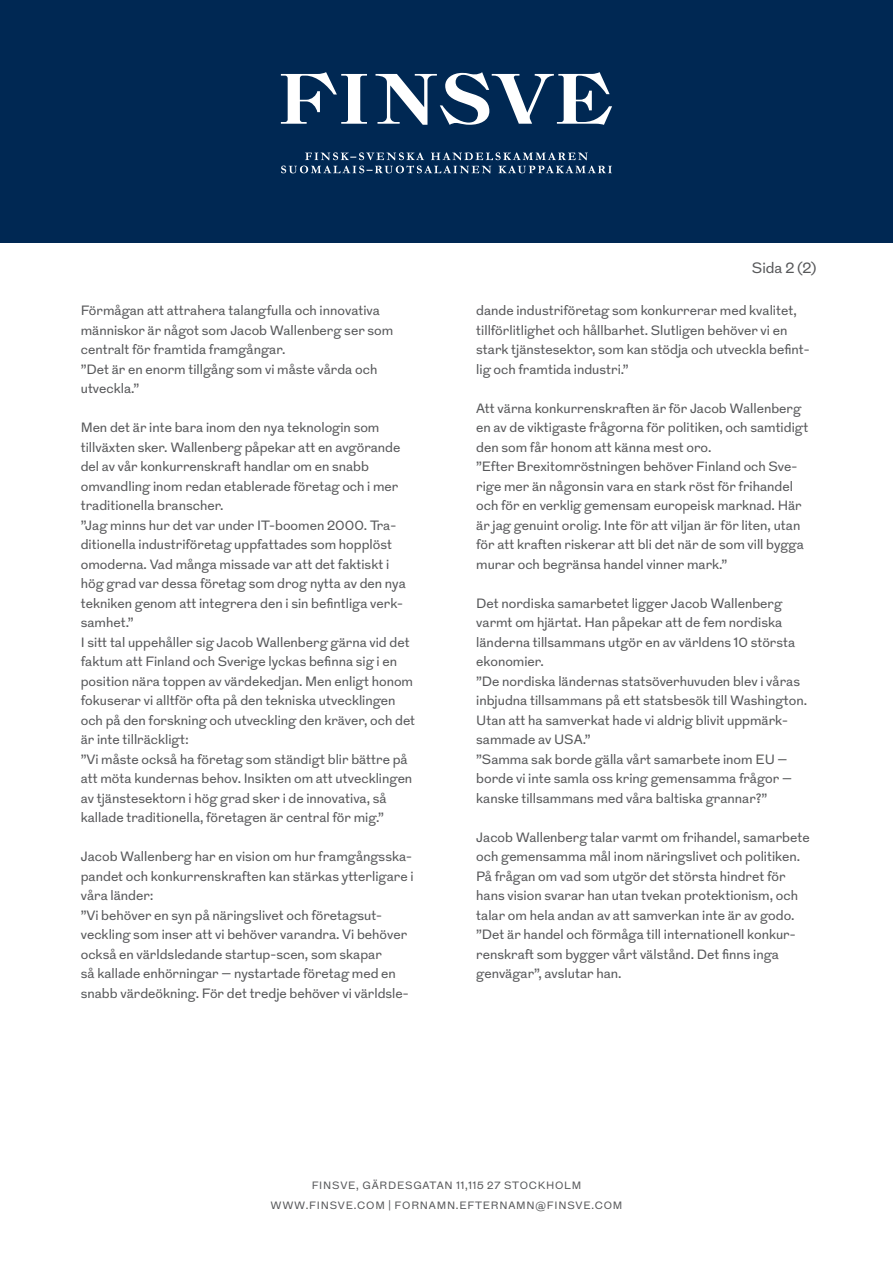
<style>
.page{position:relative;width:893px;height:1263px;background:#fff}
.page>*{position:absolute;margin:0;border:0;box-sizing:border-box;transform-origin:0 0}
.Leipäteksti_Grot_reg{font:15px "Grot";color:#57585a}
.Leipäteksti_Grot_reg-2{font:13.5px/19.5px "Grot";color:#57585a}
.Väliotsikko_Grot{font:10.65px "Grot";letter-spacing:.07em;color:#57585a}
</style>
<div class="page">
<div style="left:0;top:0;width:893px;height:242px;background:#002853"></div>
<svg style="left:281px;top:72px;width:86px;height:52px"></svg>
<svg style="left:375px;top:72px;width:237px;height:53px"></svg>
<svg style="left:281px;top:152px;width:331px;height:21px"></svg>
<p class="Leipäteksti_Grot_reg-2" style="left:81px;top:301px;width:314px">Förmågan att attrahera talangfulla och innovativa människor är något som Jacob Wallenberg ser som centralt för framtida framgångar.</p>
<p class="Leipäteksti_Grot_reg-2" style="left:81px;top:359px;width:298px">”Det är en enorm tillgång som vi måste vårda och utveckla.”</p>
<p class="Leipäteksti_Grot_reg-2" style="left:81px;top:418px;width:321px">Men det är inte bara inom den nya teknologin som tillväxten sker. Wallenberg påpekar att en avgörande del av vår konkurrenskraft handlar om en snabb omvandling inom redan etablerade företag och i mer traditionella branscher.</p>
<p class="Leipäteksti_Grot_reg-2" style="left:81px;top:515px;width:326px">”Jag minns hur det var under IT-boomen 2000. Tra&shy;ditionella industriföretag uppfattades som hopplöst omoderna. Vad många missade var att det faktiskt i hög grad var dessa företag som drog nytta av den nya tekniken genom att integrera den i sin befintliga verk&shy;samhet.”</p>
<p class="Leipäteksti_Grot_reg-2" style="left:81px;top:632px;width:336px">I sitt tal uppehåller sig Jacob Wallenberg gärna vid det faktum att Finland och Sverige lyckas befinna sig i en position nära toppen av värdekedjan. Men enligt honom fokuserar vi alltför ofta på den tekniska utvecklingen och på den forskning och utveckling den kräver, och det är inte tillräckligt:</p>
<p class="Leipäteksti_Grot_reg-2" style="left:81px;top:749px;width:333px">”Vi måste också ha företag som ständigt blir bättre på att möta kundernas behov. Insikten om att utvecklingen av tjänstesektorn i hög grad sker i de innovativa, så kallade traditionella, företagen är central för mig.”</p>
<p class="Leipäteksti_Grot_reg-2" style="left:81px;top:847px;width:334px;text-align:justify">Jacob Wallenberg har en vision om hur framgångsska&shy;pandet och konkurrenskraften kan stärkas ytterligare i våra länder:</p>
<p class="Leipäteksti_Grot_reg-2" style="left:81px;top:905px;width:329px">”Vi behöver en syn på näringslivet och företagsut&shy;veckling som inser att vi behöver varandra. Vi behöver också en världsledande startup-scen, som skapar<br>så kallade enhörningar – nystartade företag med en snabb värdeökning. För det tredje behöver vi världsle-</p>
<p class="Leipäteksti_Grot_reg" style="left:752px;top:258px;width:66px">Sida 2 (2)</p>
<p class="Leipäteksti_Grot_reg-2" style="left:476px;top:301px;width:335px">dande industriföretag som konkurrerar med kvalitet, tillförlitlighet och hållbarhet. Slutligen behöver vi en stark tjänstesektor, som kan stödja och utveckla befint&shy;lig och framtida industri.”</p>
<p class="Leipäteksti_Grot_reg-2" style="left:476px;top:398px;width:334px">Att värna konkurrenskraften är för Jacob Wallenberg en av de viktigaste frågorna för politiken, och samtidigt den som får honom att känna mest oro.</p>
<p class="Leipäteksti_Grot_reg-2" style="left:476px;top:457px;width:329px">”Efter Brexitomröstningen behöver Finland och Sve&shy;rige mer än någonsin vara en stark röst för frihandel och för en verklig gemensam europeisk marknad. Här är jag genuint orolig. Inte för att viljan är för liten, utan för att kraften riskerar att bli det när de som vill bygga murar och begränsa handel vinner mark.”</p>
<p class="Leipäteksti_Grot_reg-2" style="left:476px;top:593px;width:321px">Det nordiska samarbetet ligger Jacob Wallenberg varmt om hjärtat. Han påpekar att de fem nordiska länderna tillsammans utgör en av världens 10 största ekonomier.</p>
<p class="Leipäteksti_Grot_reg-2" style="left:476px;top:671px;width:332px">”De nordiska ländernas statsöverhuvuden blev i våras inbjudna tillsammans på ett statsbesök till Washington.<br>Utan att ha samverkat hade vi aldrig blivit uppmärk&shy;sammade av USA.”</p>
<p class="Leipäteksti_Grot_reg-2" style="left:476px;top:749px;width:317px">”Samma sak borde gälla vårt samarbete inom EU – borde vi inte samla oss kring gemensamma frågor – kanske tillsammans med våra baltiska grannar?”</p>
<p class="Leipäteksti_Grot_reg-2" style="left:476px;top:827px;width:335px">Jacob Wallenberg talar varmt om frihandel, samarbete och gemensamma mål inom näringslivet och politiken.<br>På frågan om vad som utgör det största hindret för hans vision svarar han utan tvekan protektionism, och talar om hela andan av att samverkan inte är av godo.</p>
<p class="Leipäteksti_Grot_reg-2" style="left:476px;top:925px;width:321px">”Det är handel och förmåga till internationell konkur&shy;renskraft som bygger vårt välstånd. Det finns inga genvägar”, avslutar han.</p>
<p class="Väliotsikko_Grot" style="left:312px;top:1178px;width:271px">FINSVE, GÄRDESGATAN 11,115 27 STOCKHOLM</p>
<p class="Väliotsikko_Grot" style="left:270px;top:1199px;width:353px">WWW.FINSVE.COM | FORNAMN.EFTERNAMN@FINSVE.COM</p>
</div>
